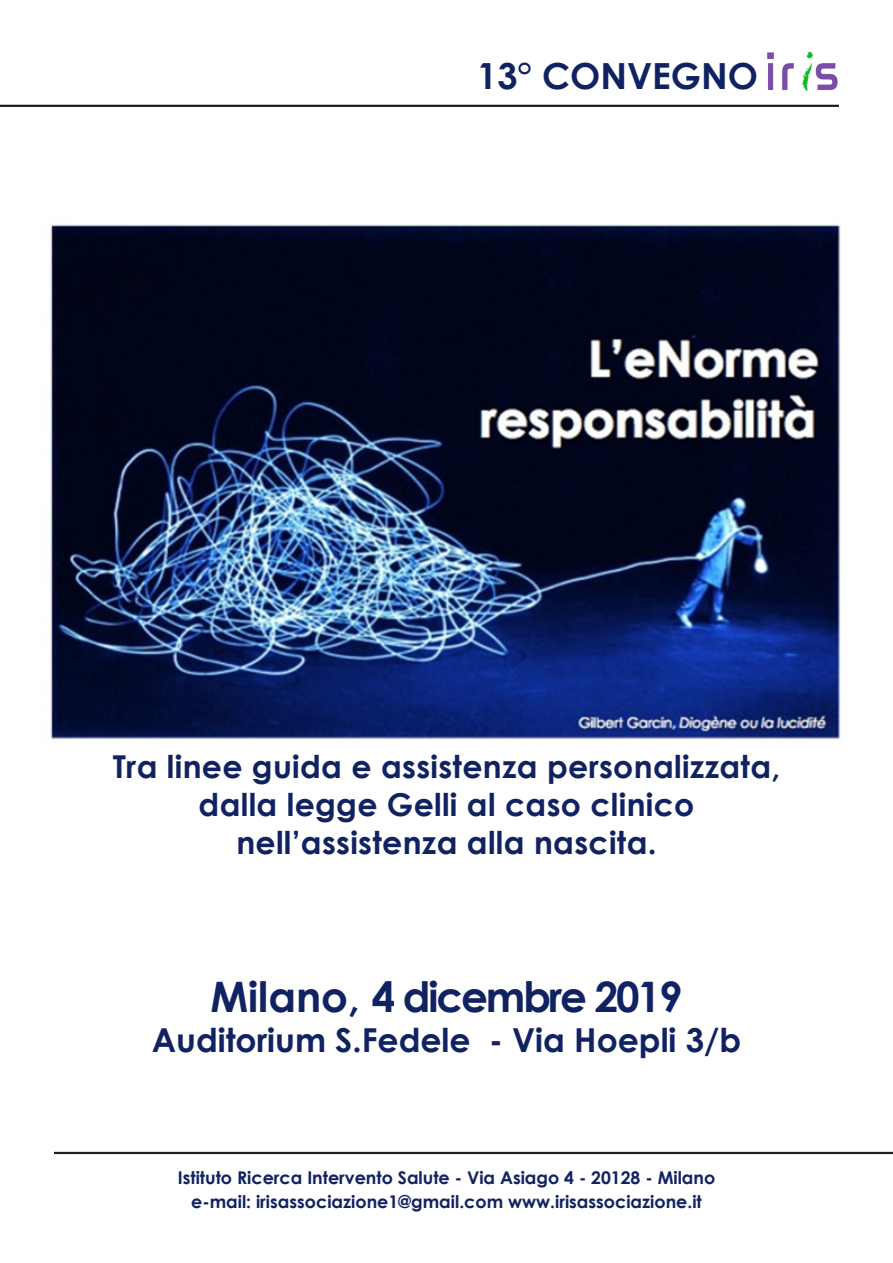
<style>
.page{position:relative;width:893px;height:1263px;background:#fff}
.page>*{position:absolute;margin:0;border:0;box-sizing:border-box;transform-origin:0 0}
.t1{font:700 42px "Century Gothic";letter-spacing:-.05em;color:#102261}
.t2{font:700 36px "Century Gothic";color:#102261}
.t3{font:700 33px "Century Gothic";color:#102261}
.t4{font:700 31.5px/37.8px "Century Gothic";letter-spacing:.01em;color:#102261;text-align:center}
.t5{font:700 17.55px/24.3px "Century Gothic";color:#102261;text-align:center}
</style>
<div class="page">
<img style="left:767px;top:51px;width:71px;height:40px">
<hr style="left:0;top:105px;width:839px;height:2px;background:#231f20">
<hr style="left:54px;top:1152px;width:839px;height:2px;background:#231f20">
<img style="left:50px;top:224px;width:791px;height:516px">
<h2 class="t2" style="left:477px;top:49px;width:282px">13° CONVEGNO</h2>
<h3 class="t4" style="left:113px;top:746px;width:669px">Tra linee guida e assistenza personalizzata, dalla legge Gelli al caso clinico nell’assistenza alla nascita.</h3>
<h1 class="t1" style="left:210px;top:965px;width:474px">Milano, 4 dicembre 2019</h1>
<h3 class="t3" style="left:152px;top:1014px;width:591px">Auditorium S.Fedele - Via Hoepli 3/b</h3>
<p class="t5" style="left:178px;top:1165px;width:539px">Istituto Ricerca Intervento Salute - Via Asiago 4 - 20128 - Milano e-mail: irisassociazione1@gmail.com www.irisassociazione.it</p>
</div>
